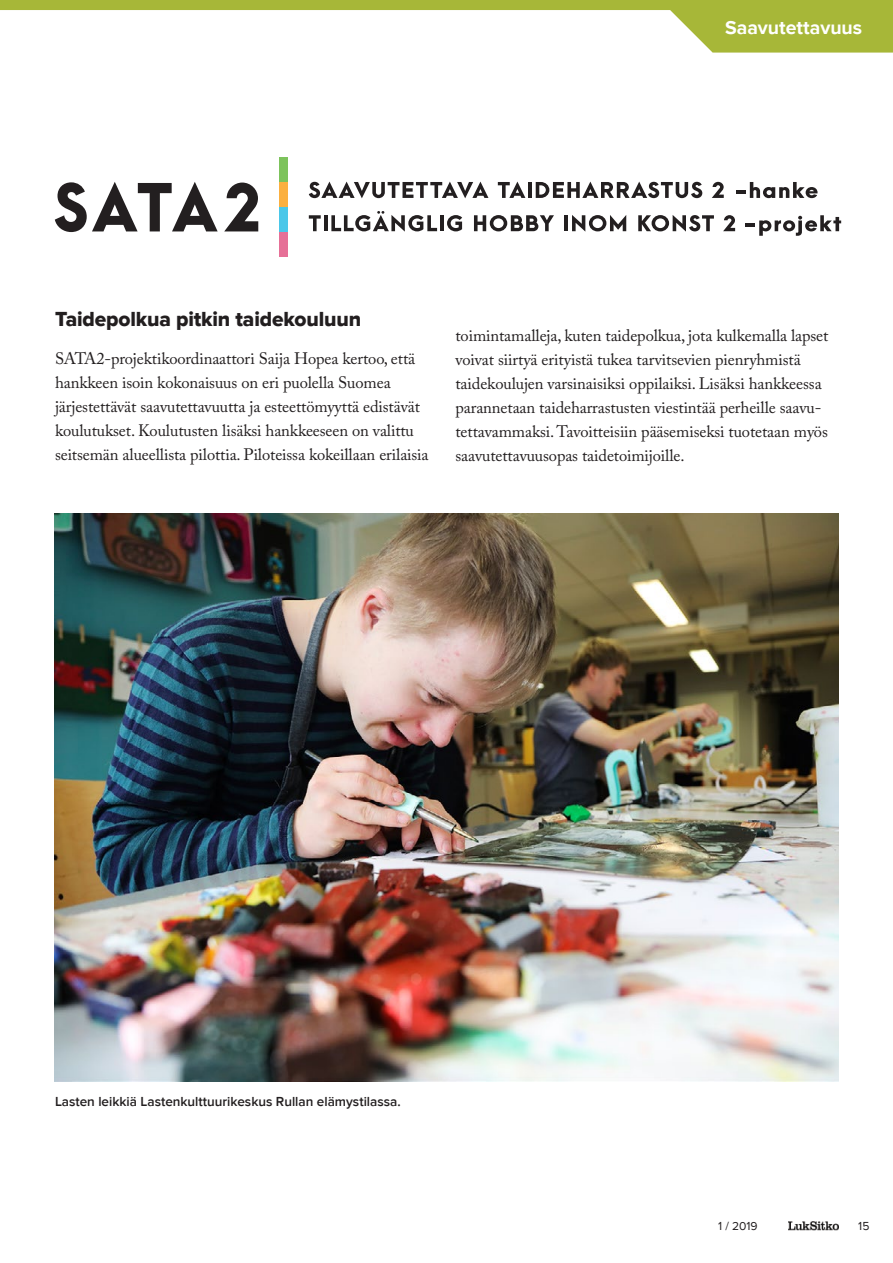
<style>
.page{position:relative;width:893px;height:1263px;background:#fff}
.page>*{position:absolute;margin:0;border:0;box-sizing:border-box;transform-origin:0 0}
.t1{font:21px "Proxima Nova Extrabld";letter-spacing:-.005em;color:#221e1f}
.t2{font:700 19.5px "Proxima Nova";color:#fff}
.t3{font:16.5px/24px "Adobe Caslon Pro";letter-spacing:-.005em;color:#221e1f}
.t4{font:600 13.5px "Proxima Nova";color:#221e1f}
.t5{font:12px "Proxima Nova";color:#221e1f}
</style>
<div class="page">
<img style="left:789px;top:1221px;width:50px;height:9px">
<div style="left:279px;top:232px;width:9px;height:25px;background:#e67097"></div>
<div style="left:279px;top:158px;width:9px;height:24px;background:#7dc35c"></div>
<div style="left:279px;top:207px;width:9px;height:25px;background:#4ac7e9"></div>
<div style="left:279px;top:182px;width:9px;height:25px;background:#fbb040"></div>
<svg style="left:55px;top:182px;width:163px;height:50px"></svg>
<svg style="left:224px;top:183px;width:34px;height:48px"></svg>
<svg style="left:309px;top:182px;width:179px;height:16px"></svg>
<svg style="left:498px;top:182px;width:27px;height:16px"></svg>
<hr style="left:528px;top:182px;width:4px;height:16px;background:#231f20">
<svg style="left:536px;top:182px;width:166px;height:16px"></svg>
<svg style="left:712px;top:182px;width:12px;height:16px"></svg>
<svg style="left:736px;top:182px;width:81px;height:16px"></svg>
<svg style="left:309px;top:215px;width:12px;height:16px"></svg>
<hr style="left:324px;top:215px;width:3px;height:16px;background:#231f20">
<svg style="left:331px;top:211px;width:106px;height:21px"></svg>
<hr style="left:440px;top:215px;width:3px;height:16px;background:#231f20">
<svg style="left:447px;top:215px;width:15px;height:16px"></svg>
<svg style="left:474px;top:215px;width:80px;height:16px"></svg>
<hr style="left:564px;top:215px;width:4px;height:16px;background:#231f20">
<svg style="left:572px;top:215px;width:54px;height:17px"></svg>
<svg style="left:638px;top:215px;width:76px;height:17px"></svg>
<svg style="left:723px;top:215px;width:12px;height:16px"></svg>
<svg style="left:745px;top:215px;width:96px;height:21px"></svg>
<img style="left:54px;top:514px;width:785px;height:567px">
<svg style="left:0;top:0;width:893px;height:53px"></svg>
<p class="t2" style="left:725px;top:17px;width:139px">Saavutettavuus</p>
<p class="t1" style="left:55px;top:307px;width:308px">Taidepolkua pitkin taidekouluun</p>
<p class="t3" style="left:55px;top:346px;width:375px">SATA2-projektikoordinaattori Saija Hopea kertoo, että hankkeen isoin kokonaisuus on eri puolella Suomea järjestettävät saavutettavuutta ja esteettömyyttä edistävät koulutukset. Koulutusten lisäksi hankkeeseen on valittu seitsemän alueellista pilottia. Piloteissa kokeillaan erilaisia</p>
<p class="t3" style="left:455px;top:323px;width:374px">toimintamalleja, kuten taidepolkua, jota kulkemalla lapset voivat siirtyä erityistä tukea tarvitsevien pienryhmistä taidekoulujen varsinaisiksi oppilaiksi. Lisäksi hankkeessa parannetaan taideharrastusten viestintää perheille saavu&shy;tettavammaksi. Tavoitteisiin pääsemiseksi tuotetaan myös saavutettavuusopas taidetoimijoille.</p>
<p class="t4" style="left:55px;top:1093px;width:347px">Lasten leikkiä Lastenkulttuurikeskus Rullan elämystilassa.</p>
<p class="t5" style="left:718px;top:1219px;width:41px">1 / 2019</p>
<p class="t5" style="left:858px;top:1219px;width:13px">15</p>
</div>
